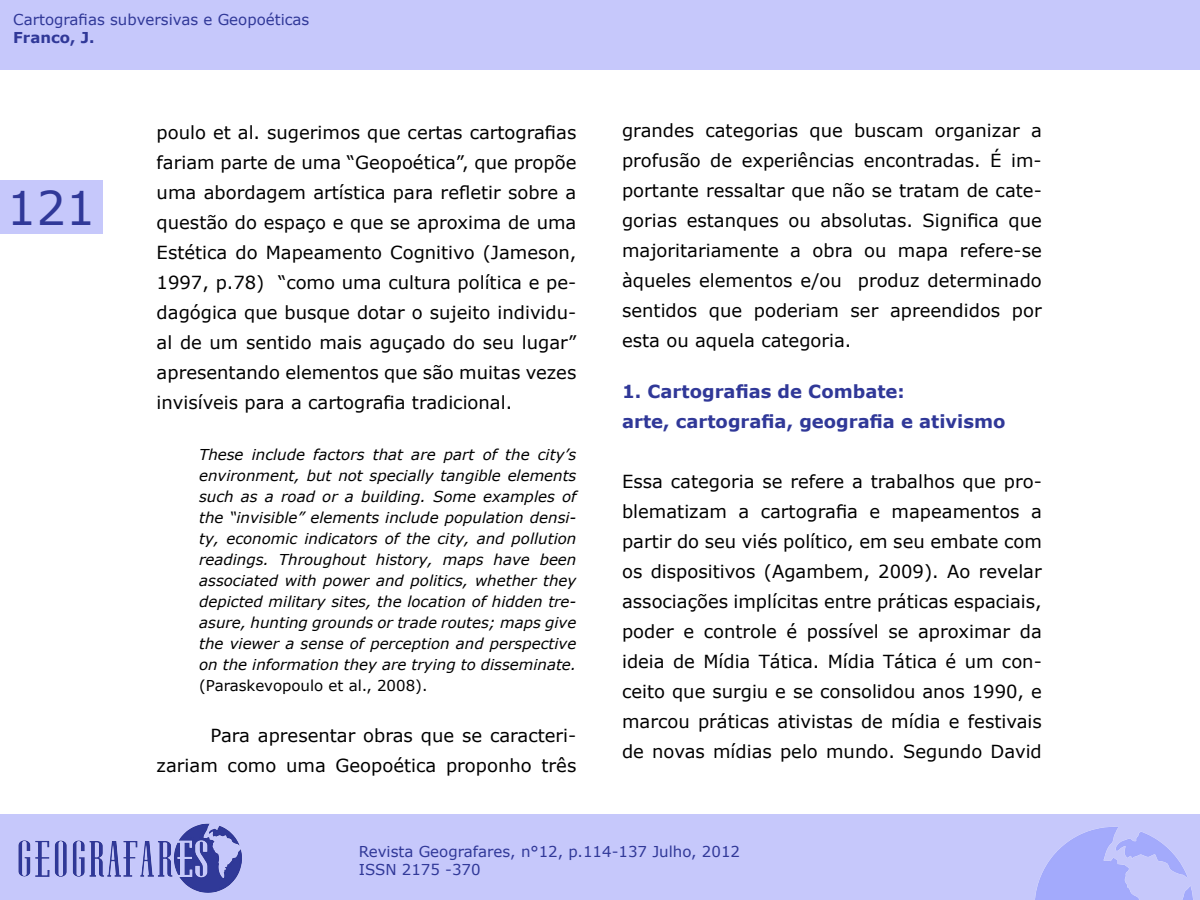
<style>
.page{position:relative;width:1200px;height:900px;background:#fff}
.page>*{position:absolute;margin:0;border:0;box-sizing:border-box;transform-origin:0 0}
.t1{font:46.5px "Verdana";color:#303898}
.t2{font:18px/30px "Verdana";color:#000;text-align:justify}
.t3{font:700 18px/30px "Verdana";color:#303898}
.t4{font:italic 15px/21px "Verdana";color:#000;text-align:justify}
.t5{font:15px/18px "Verdana";color:#303898}
.t6{font:15px "Verdana";color:#000}
.t7{font:700 15px "Verdana";color:#303898}
</style>
<div class="page">
<div style="left:0;top:180px;width:102px;height:54px;background:#c6c8fb"></div>
<div style="left:0;top:814px;width:1200px;height:86px;background:#c6c8fb"></div>
<img style="left:18px;top:823px;width:224px;height:70px">
<img style="left:1035px;top:827px;width:158px;height:73px">
<div style="left:0;top:0;width:1200px;height:69px;background:#c6c8fb"></div>
<p class="t5" style="left:13px;top:11px;width:298px">Cartografias subversivas e Geopoéticas</p>
<p class="t7" style="left:13px;top:27px;width:83px">Franco, J.</p>
<h1 class="t1" style="left:7px;top:176px;width:90px">121</h1>
<p class="t2" style="left:157px;top:117px;width:421px">poulo et al. sugerimos que certas cartografias fariam parte de uma “Geopoética”, que propõe uma abordagem artística para refletir sobre a questão do espaço e que se aproxima de uma Estética do Mapeamento Cognitivo (Jameson, 1997, p.78) “como uma cultura política e pe&shy;dagógica que busque dotar o sujeito individu&shy;al de um sentido mais aguçado do seu lugar” apresentando elementos que são muitas vezes invisíveis para a cartografia tradicional.</p>
<p class="t4" style="left:199px;top:444px;width:379px">These include factors that are part of the city’s environment, but not specially tangible elements such as a road or a building. Some examples of the “invisible” elements include population densi&shy;ty, economic indicators of the city, and pollution readings. Throughout history, maps have been associated with power and politics, whether they depicted military sites, the location of hidden tre&shy;asure, hunting grounds or trade routes; maps give the viewer a sense of perception and perspective on the information they are trying to disseminate.</p>
<p class="t6" style="left:199px;top:675px;width:230px">(Paraskevopoulo et al., 2008).</p>
<p class="t2" style="left:157px;top:720px;width:421px;text-align:right">Para apresentar obras que se caracteri&shy;zariam como uma Geopoética proponho três</p>
<p class="t2" style="left:622px;top:115px;width:421px">grandes categorias que buscam organizar a profusão de experiências encontradas. É im&shy;portante ressaltar que não se tratam de cate&shy;gorias estanques ou absolutas. Significa que majoritariamente a obra ou mapa refere-se àqueles elementos e/ou produz determinado sentidos que poderiam ser apreendidos por esta ou aquela categoria.</p>
<p class="t3" style="left:622px;top:376px;width:385px">1. Cartografias de Combate:<br>arte, cartografia, geografia e ativismo</p>
<p class="t2" style="left:622px;top:466px;width:421px">Essa categoria se refere a trabalhos que pro&shy;blematizam a cartografia e mapeamentos a partir do seu viés político, em seu embate com os dispositivos (Agambem, 2009). Ao revelar associações implícitas entre práticas espaciais, poder e controle é possível se aproximar da ideia de Mídia Tática. Mídia Tática é um con&shy;ceito que surgiu e se consolidou anos 1990, e marcou práticas ativistas de mídia e festivais de novas mídias pelo mundo. Segundo David</p>
<p class="t5" style="left:359px;top:843px;width:383px">Revista Geografares, n°12, p.114-137 Julho, 2012<br>ISSN 2175 -370</p>
</div>
